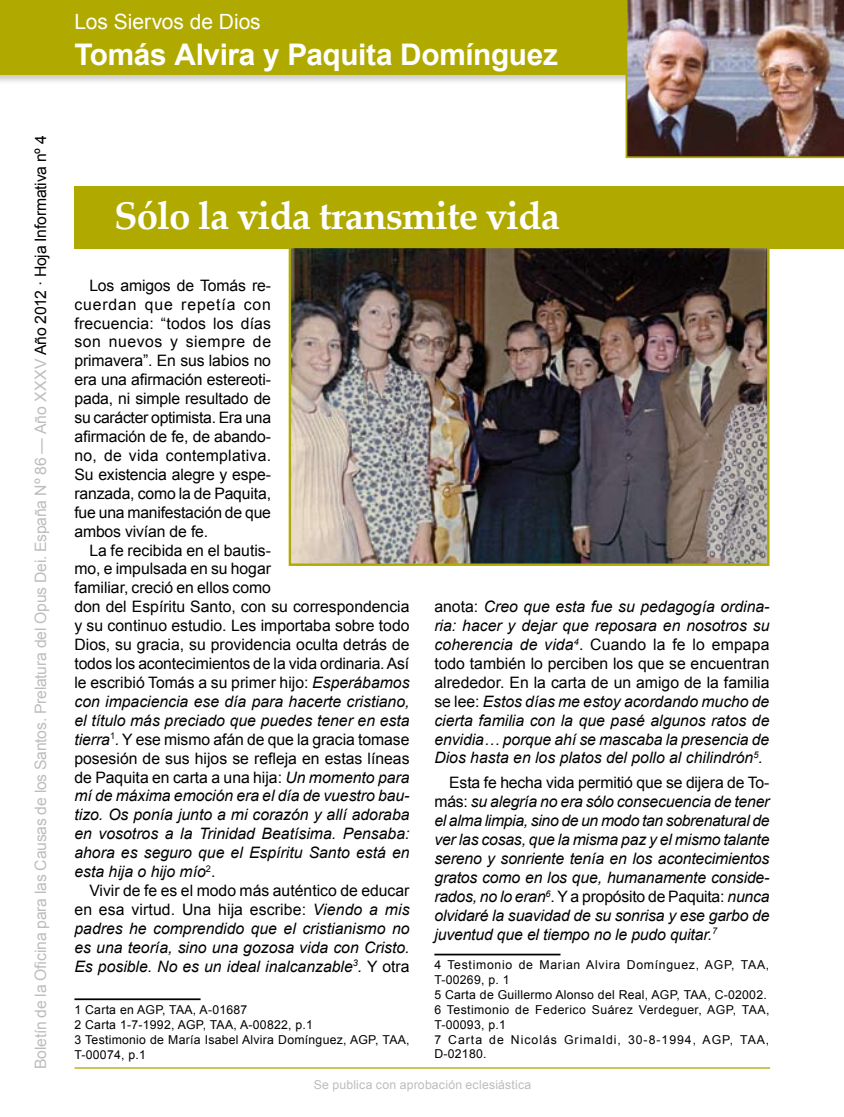
<style>
.page{position:relative;width:844px;height:1117px;background:#fff}
.page>*{position:absolute;margin:0;border:0;box-sizing:border-box;transform-origin:0 0}
.t1{font:700 38.5px "Palatino Linotype";letter-spacing:-.025em;color:#fff}
.t2{font:700 29.75px "Arial";letter-spacing:-.01em;color:#fff}
.t3{font:21px "Arial";letter-spacing:-.005em;color:#fff}
.t4{font:15.75px/18.9px "Arial";color:#000;text-align:justify}
.t5{font:italic 15.75px/18.9px "Arial";color:#000;text-align:justify}
.t6{font:15.75px "Arial";letter-spacing:-.015em;color:#bcbdbf}
.t7{font:12.25px/14.9px "Arial";letter-spacing:.02em;color:#000}
.t8{font:12.25px "Arial";letter-spacing:.015em;color:#bcbdbf}
.s1{color:#000}
.s2{font-style:italic}
.s3{font-style:normal}
</style>
<div class="page">
<div style="left:0;top:0;width:843px;height:85px;background:#000;opacity:.2"></div>
<div style="left:0;top:0;width:843px;height:74px;background:#b0aa00"></div>
<hr style="left:74px;top:1067px;width:696px;height:1px;background:#b0aa00">
<hr style="left:74px;top:998px;width:126px;height:1px;background:#000">
<hr style="left:434px;top:953px;width:126px;height:2px;background:#000">
<img style="left:625px;top:0;width:218px;height:158px">
<div style="left:74px;top:186px;width:769px;height:62px;background:#b0aa00"></div>
<img style="left:291px;top:249px;width:475px;height:313px">
<div style="left:288px;top:246px;width:481px;height:319px;border:2px solid #b0aa00"></div>
<h3 class="t3" style="left:74px;top:8px;width:188px">Los Siervos de Dios</h3>
<h2 class="t2" style="left:74px;top:34px;width:485px">Tomás Alvira y Paquita Domínguez</h2>
<p class="t6" style="left:30px;top:1068px;width:934px;rotate:-90deg">Boletín de la Oficina para las Causas de los Santos. Prelatura del Opus Dei. España Nº 86 — Año XXXV <span class="s1">Año 2012 · Hoja Informativa nº 4</span></p>
<h1 class="t1" style="left:114px;top:189px;width:447px">Sólo la vida transmite vida</h1>
<p class="t4" style="left:74px;top:276px;width:198px;text-indent:15px">Los amigos de Tomás re&shy;cuerdan que repetía con frecuencia: “todos los días son nuevos y siempre de primavera”. En sus labios no era una afirmación estereoti&shy;pada, ni simple resultado de su carácter optimista. Era una afirmación de fe, de abando&shy;no, de vida contemplativa.<br>Su existencia alegre y espe&shy;ranzada, como la de Paquita, fue una manifestación de que ambos vivían de fe.</p>
<p class="t4" style="left:74px;top:540px;width:336px;text-align:left;text-indent:15px">La fe recibida en el bautis-<br>mo, e impulsada en su hogar<br>familiar, creció en ellos como<br>don del Espíritu Santo, con su correspondencia y su continuo estudio. Les importaba sobre todo Dios, su gracia, su providencia oculta detrás de todos los acontecimientos de la vida ordinaria. Así le escribió Tomás a su primer hijo: <span class="s2">Esperábamos con impaciencia ese día para hacerte cristiano, el título más preciado que puedes tener en esta tierra</span><sup>1</sup><span class="s2">.</span> Y ese mismo afán de que la gracia tomase posesión de sus hijos se refleja en estas líneas de Paquita en carta a una hija: <span class="s2">Un momento para mí de máxima emoción era el día de vuestro bau&shy;tizo. Os ponía junto a mi corazón y allí adoraba en vosotros a la Trinidad Beatísima. Pensaba: ahora es seguro que el Espíritu Santo está en esta hija o hijo mío</span><sup>2</sup>.</p>
<p class="t5" style="left:74px;top:881px;width:336px;text-indent:15px"><span class="s3">Vivir de fe es el modo más auténtico de educar en esa virtud. Una hija escribe:</span> Viendo a mis padres he comprendido que el cristianismo no es una teoría, sino una gozosa vida con Cristo.<br>Es posible. No es un ideal inalcanzable<sup>3</sup>. <span class="s3">Y otra</span></p>
<p class="t7" style="left:74px;top:1002px;width:336px">1 Carta en AGP, TAA, A-01687<br>2 Carta 1-7-1992, AGP, TAA, A-00822, p.1<br>3 Testimonio de María Isabel Alvira Domínguez, AGP, TAA, T-00074, p.1</p>
<p class="t5" style="left:434px;top:597px;width:336px"><span class="s3">anota:</span> Creo que esta fue su pedagogía ordina&shy;ria: hacer y dejar que reposara en nosotros su coherencia de vida<sup>4</sup><span class="s3">. Cuando la fe lo empapa todo también lo perciben los que se encuentran alrededor. En la carta de un amigo de la familia se lee:</span> Estos días me estoy acordando mucho de cierta familia con la que pasé algunos ratos de envidia… porque ahí se mascaba la presencia de Dios hasta en los platos del pollo al chilindrón<sup>5</sup>.</p>
<p class="t5" style="left:434px;top:773px;width:337px;text-indent:15px"><span class="s3">Esta fe hecha vida permitió que se dijera de To&shy;más:</span> su alegría no era sólo consecuencia de tener el alma limpia, sino de un modo tan sobrenatural de ver las cosas, que la misma paz y el mismo talante sereno y sonriente tenía en los acontecimientos gratos como en los que, humanamente conside&shy;rados, no lo eran<sup>6</sup><span class="s3">. Y a propósito de Paquita:</span> nunca olvidaré la suavidad de su sonrisa y ese garbo de juventud que el tiempo no le pudo quitar.<sup>7</sup></p>
<p class="t7" style="left:434px;top:957px;width:336px">4 Testimonio de Marian Alvira Domínguez, AGP, TAA, T-00269, p. 1<br>5 Carta de Guillermo Alonso del Real, AGP, TAA, C-02002.<br>6 Testimonio de Federico Suárez Verdeguer, AGP, TAA, T-00093, p.1<br>7 Carta de Nicolás Grimaldi, 30-8-1994, AGP, TAA, D-02180.</p>
<p class="t8" style="left:313px;top:1076px;width:219px">Se publica con aprobación eclesiástica</p>
</div>
